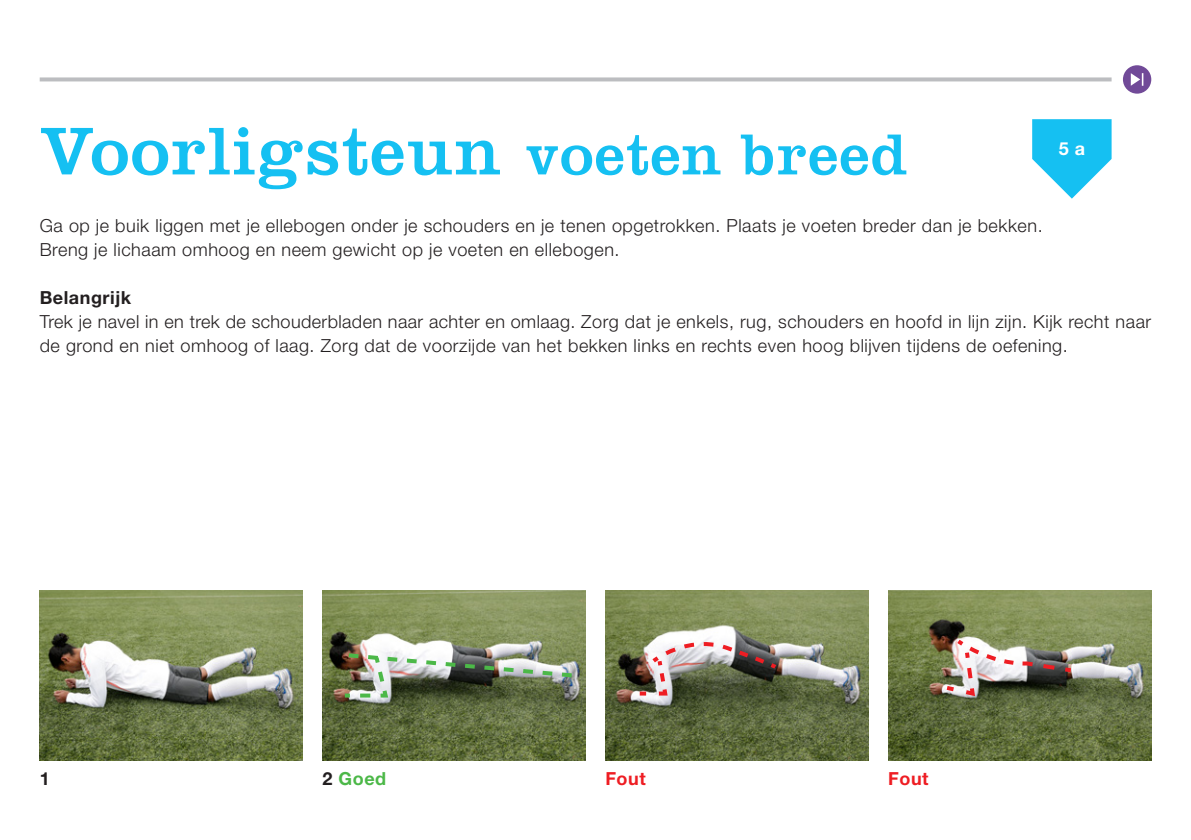
<style>
.page{position:relative;width:1191px;height:840px;background:#fff}
.page>*{position:absolute;margin:0;border:0;box-sizing:border-box;transform-origin:0 0}
.t1{font:70px "Clarendon";letter-spacing:.02em;color:#15c0f2}
.t2{font:300 18px/24px "Helvetica Neue LT Std";letter-spacing:.03em;color:#231f20}
.t3{font:700 18px "Helvetica Neue LT Std";letter-spacing:.03em;color:#231f20}
.t4{font:700 18px "Helvetica Neue LT Std";letter-spacing:.03em;color:#ee1d23}
.t5{font:700 18px "Helvetica Neue LT Std";color:#4cb848}
.t6{font:700 18px "Helvetica Neue LT Std";color:#fff}
.s1{font-size:60px}
.s2{color:#231f20}
</style>
<div class="page">
<svg style="left:40px;top:77px;width:1071px;height:4px;background:#c3c4c7"></svg>
<div style="left:1123px;top:65px;width:28px;height:29px;background:#714a98;border-radius:50%"></div>
<svg style="left:1130px;top:73px;width:13px;height:13px"></svg>
<img style="left:40px;top:590px;width:263px;height:170px">
<img style="left:322px;top:590px;width:263px;height:170px">
<img style="left:605px;top:590px;width:263px;height:170px">
<img style="left:888px;top:590px;width:263px;height:170px">
<img style="left:942px;top:637px;width:133px;height:61px">
<img style="left:635px;top:640px;width:144px;height:57px">
<img style="left:341px;top:650px;width:235px;height:49px">
<svg style="left:1032px;top:119px;width:79px;height:79px"></svg>
<h1 class="t1" style="left:40px;top:110px;width:869px">Voorligsteun <span class="s1">voeten breed</span></h1>
<p class="t2" style="left:40px;top:213px;width:1004px">Ga op je buik liggen met je ellebogen onder je schouders en je tenen opgetrokken. Plaats je voeten breder dan je bekken.<br>Breng je lichaam omhoog en neem gewicht op je voeten en ellebogen.</p>
<p class="t3" style="left:40px;top:286px;width:93px">Belangrijk</p>
<p class="t2" style="left:40px;top:309px;width:1113px">Trek je navel in en trek de schouderbladen naar achter en omlaag. Zorg dat je enkels, rug, schouders en hoofd in lijn zijn. Kijk recht naar de grond en niet omhoog of laag. Zorg dat de voorzijde van het bekken links en rechts even hoog blijven tijdens de oefening.</p>
<p class="t6" style="left:1058px;top:138px;width:28px">5 a</p>
<p class="t3" style="left:40px;top:766px;width:12px">1</p>
<p class="t5" style="left:322px;top:766px;width:65px"><span class="s2">2</span> Goed</p>
<p class="t4" style="left:605px;top:766px;width:42px">Fout</p>
<p class="t4" style="left:888px;top:766px;width:42px">Fout</p>
</div>
